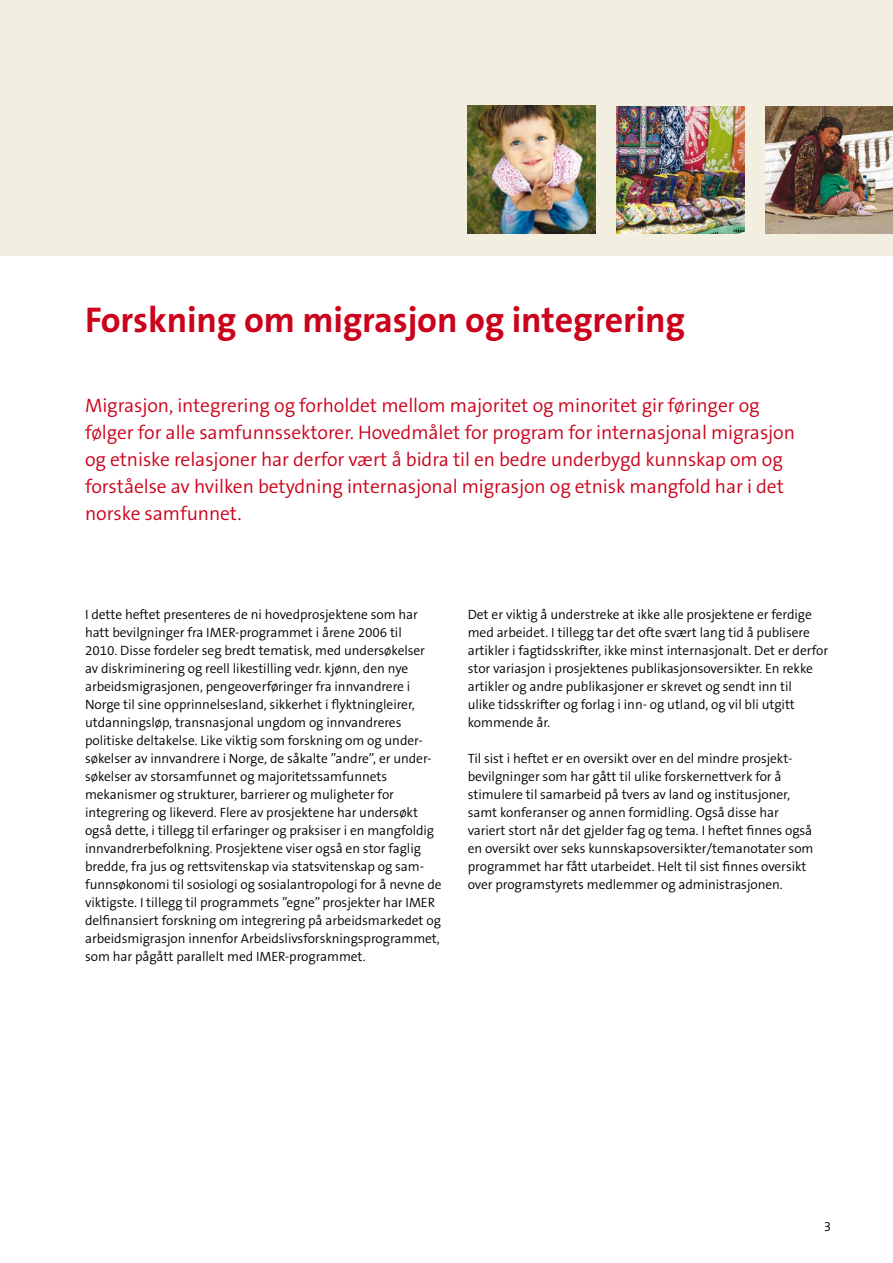
<style>
.page{position:relative;width:893px;height:1263px;background:#fff}
.page>*{position:absolute;margin:0;border:0;box-sizing:border-box;transform-origin:0 0}
.t1{font:700 36px "The Sans B7";letter-spacing:-.005em;color:#cb021b}
.t2{font:300 19.5px/27px "The Sans B4";letter-spacing:-.005em;color:#cb021b}
.t3{font:300 13.5px/18px "The Sans B4";letter-spacing:-.005em;color:#000}
</style>
<div class="page">
<div style="left:0;top:0;width:893px;height:255px;background:#f2eee0"></div>
<img style="left:617px;top:106px;width:127px;height:128px">
<img style="left:765px;top:106px;width:128px;height:128px">
<img style="left:468px;top:106px;width:127px;height:128px">
<h1 class="t1" style="left:85px;top:301px;width:602px">Forskning om migrasjon og integrering</h1>
<p class="t2" style="left:85px;top:392px;width:711px">Migrasjon, integrering og forholdet mellom majoritet og minoritet gir føringer og følger for alle samfunnssektorer. Hovedmålet for program for internasjonal migrasjon og etniske relasjoner har derfor vært å bidra til en bedre underbygd kunnskap om og forståelse av hvilken betydning internasjonal migrasjon og etnisk mangfold har i det norske samfunnet.</p>
<p class="t3" style="left:85px;top:605px;width:358px">I dette heftet presenteres de ni hovedprosjektene som har hatt bevilgninger fra IMER-programmet i årene 2006 til<br>2010. Disse fordeler seg bredt tematisk, med undersøkelser av diskriminering og reell likestilling vedr. kjønn, den nye arbeidsmigrasjonen, pengeoverføringer fra innvandrere i Norge til sine opprinnelsesland, sikkerhet i flyktningleirer, utdanningsløp, transnasjonal ungdom og innvandreres politiske deltakelse. Like viktig som forskning om og under&shy;søkelser av innvandrere i Norge, de såkalte ”andre”, er under&shy;søkelser av storsamfunnet og majoritetssamfunnets mekanismer og strukturer, barrierer og muligheter for integrering og likeverd. Flere av prosjektene har undersøkt også dette, i tillegg til erfaringer og praksiser i en mangfoldig innvandrerbefolkning. Prosjektene viser også en stor faglig bredde, fra jus og rettsvitenskap via statsvitenskap og sam&shy;funnsøkonomi til sosiologi og sosialantropologi for å nevne de viktigste. I tillegg til programmets ”egne” prosjekter har IMER delfinansiert forskning om integrering på arbeidsmarkedet og arbeidsmigrasjon innenfor Arbeidslivsforskningsprogrammet, som har pågått parallelt med IMER-programmet.</p>
<p class="t3" style="left:468px;top:605px;width:362px">Det er viktig å understreke at ikke alle prosjektene er ferdige med arbeidet. I tillegg tar det ofte svært lang tid å publisere artikler i fagtidsskrifter, ikke minst internasjonalt. Det er derfor stor variasjon i prosjektenes publikasjonsoversikter. En rekke artikler og andre publikasjoner er skrevet og sendt inn til<br>ulike tidsskrifter og forlag i inn- og utland, og vil bli utgitt kommende år.</p>
<p class="t3" style="left:468px;top:749px;width:347px">Til sist i heftet er en oversikt over en del mindre prosjekt&shy;bevilgninger som har gått til ulike forskernettverk for å stimulere til samarbeid på tvers av land og institusjoner, samt konferanser og annen formidling. Også disse har variert stort når det gjelder fag og tema. I heftet finnes også en oversikt over seks kunnskapsoversikter/temanotater som programmet har fått utarbeidet. Helt til sist finnes oversikt over programstyrets medlemmer og administrasjonen.</p>
<p class="t3" style="left:824px;top:1217px;width:9px">3</p>
</div>
